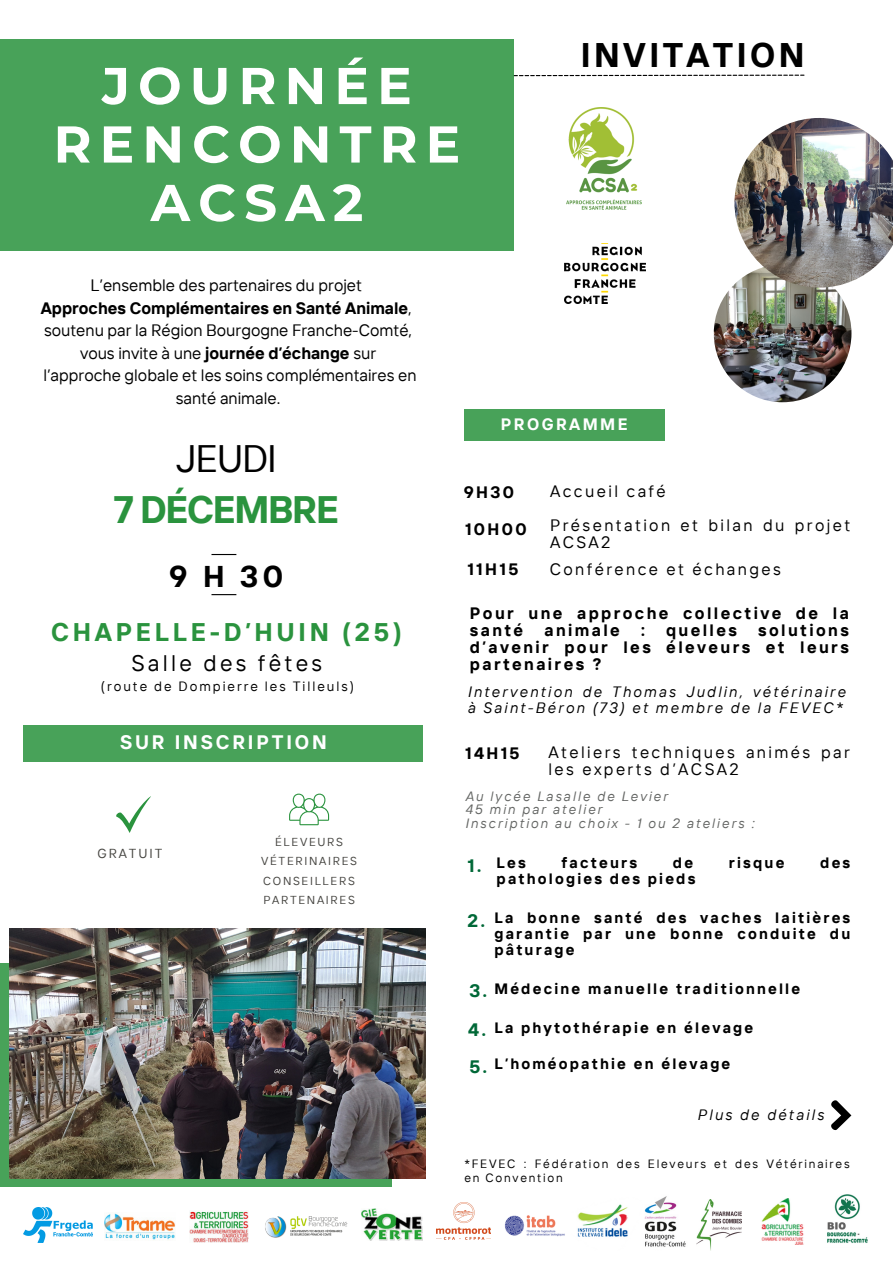
<style>
.page{position:relative;width:893px;height:1264px;background:#fff}
.page>*{position:absolute;margin:0;border:0;box-sizing:border-box;transform-origin:0 0}
.t1{font:700 51.6px "Montserrat";letter-spacing:.155em;color:#fff}
.t2{font:700 38.25px "TT Interphases";letter-spacing:-.035em;color:#2a933e}
.t3{font:38.25px "TT Interphases";letter-spacing:-.035em;color:#000}
.t4{font:700 34.05px "TT Interphases";letter-spacing:.1em;color:#000}
.t5{font:700 30px "TT Interphases";color:#000}
.t6{font:700 25.5px "TT Interphases";letter-spacing:.145em;color:#2a933e}
.t7{font:22.5px "TT Interphases";letter-spacing:.145em;color:#000}
.t8{font:700 19.5px "TT Interphases";letter-spacing:.145em;color:#fff}
.t9{font:700 18px "TT Interphases";color:#006837}
.t10{font:16.5px/22.5px "TT Interphases";color:#000;text-align:center}
.t11{font:700 16.5px/16.8px "TT Interphases";letter-spacing:.145em;color:#000}
.t12{font:16.5px/16.8px "TT Interphases";letter-spacing:.145em;color:#000}
.t13{font:700 16.5px "TT Interphases";color:#000}
.t14{font:700 16.5px "TT Interphases";letter-spacing:.145em;color:#fff}
.t15{font:700 15px/15.8px "TT Interphases";letter-spacing:.145em;color:#000;text-align:justify}
.t16{font:italic 15px/15.8px "TT Interphases";letter-spacing:.145em;color:#000}
.t17{font:italic 13.5px "TT Interphases";letter-spacing:.145em;color:#636563}
.t18{font:13.5px "TT Interphases";letter-spacing:.145em;color:#000}
.t19{font:13.05px "TT Interphases";letter-spacing:.145em;color:#474642}
.t20{font:12px/14px "TT Interphases";letter-spacing:.145em;color:#000}
.t21{font:11.55px "TT Interphases";letter-spacing:.145em;color:#474642}
.s1{font-weight:400}
.s2{font-weight:700}
</style>
<div class="page">
<img style="left:564px;top:243px;width:81px;height:60px">
<img style="left:265px;top:1216px;width:83px;height:22px">
<img style="left:361px;top:1208px;width:62px;height:31px">
<img style="left:436px;top:1202px;width:54px;height:38px">
<img style="left:105px;top:1213px;width:71px;height:27px">
<img style="left:696px;top:1199px;width:45px;height:51px">
<img style="left:644px;top:1196px;width:42px;height:51px">
<img style="left:577px;top:1204px;width:51px;height:33px">
<img style="left:189px;top:1211px;width:59px;height:31px">
<img style="left:761px;top:1198px;width:43px;height:46px">
<img style="left:504px;top:1215px;width:61px;height:22px">
<img style="left:24px;top:1207px;width:68px;height:35px">
<img style="left:827px;top:1194px;width:41px;height:49px">
<img style="left:713px;top:264px;width:138px;height:138px;border-radius:50%">
<img style="left:734px;top:118px;width:158px;height:169px">
<svg style="left:513px;top:75px;width:291px;height:1px"></svg>
<img style="left:566px;top:107px;width:75px;height:103px">
<div style="left:0;top:39px;width:513px;height:212px;background:#48a259"></div>
<svg style="left:0;top:963px;width:392px;height:223px;background:#499c58"></svg>
<img style="left:9px;top:928px;width:416px;height:250px">
<svg style="left:289px;top:793px;width:40px;height:32px"></svg>
<svg style="left:116px;top:796px;width:35px;height:37px"></svg>
<div style="left:24px;top:725px;width:399px;height:36px;background:#48a259"></div>
<svg style="left:211px;top:594px;width:25px;height:1px"></svg>
<svg style="left:211px;top:554px;width:25px;height:1px"></svg>
<div style="left:463px;top:409px;width:201px;height:31px;background:#48a259"></div>
<svg style="left:831px;top:1100px;width:20px;height:31px"></svg>
<p class="t1" style="left:102px;top:54px;width:311px">JOURNÉE</p>
<p class="t1" style="left:54px;top:113px;width:408px">RENCONTRE</p>
<p class="t1" style="left:150px;top:171px;width:214px">ACSA2</p>
<p class="t10" style="left:91px;top:273px;width:273px">L’ensemble des partenaires du projet</p>
<p class="t13" style="left:41px;top:297px;width:372px">Approches Complémentaires en Santé Animale<span class="s1">,</span></p>
<p class="t10" style="left:44px;top:318px;width:369px">soutenu par la Région Bourgogne Franche-Comté, vous invite à une <span class="s2">journée d’échange</span> sur</p>
<p class="t10" style="left:43px;top:363px;width:374px">l’approche globale et les soins complémentaires en santé animale.</p>
<p class="t4" style="left:580px;top:33px;width:225px">INVITATION</p>
<p class="t14" style="left:501px;top:414px;width:128px">PROGRAMME</p>
<p class="t3" style="left:175px;top:434px;width:103px">JEUDI</p>
<p class="t2" style="left:113px;top:484px;width:227px">7 DÉCEMBRE</p>
<p class="t5" style="left:169px;top:557px;width:115px">9H30</p>
<p class="t6" style="left:51px;top:615px;width:352px">CHAPELLE-D’HUIN (25)</p>
<p class="t7" style="left:131px;top:648px;width:192px">Salle des fêtes</p>
<p class="t18" style="left:101px;top:678px;width:254px">(route de Dompierre les Tilleuls)</p>
<h3 class="t8" style="left:120px;top:729px;width:208px">SUR INSCRIPTION</h3>
<p class="t19" style="left:98px;top:845px;width:66px">GRATUIT</p>
<p class="t21" style="left:275px;top:834px;width:69px">ÉLEVEURS</p>
<p class="t21" style="left:261px;top:854px;width:97px">VÉTERINAIRES</p>
<p class="t21" style="left:263px;top:873px;width:93px">CONSEILLERS</p>
<p class="t21" style="left:263px;top:892px;width:93px">PARTENAIRES</p>
<p class="t11" style="left:463px;top:483px;width:52px">9H30</p>
<p class="t11" style="left:465px;top:520px;width:63px">10H00</p>
<p class="t11" style="left:467px;top:560px;width:52px">11H15</p>
<p class="t12" style="left:550px;top:482px;width:117px">Accueil café</p>
<p class="t12" style="left:550px;top:516px;width:302px">Présentation et bilan du projet<br>ACSA2</p>
<p class="t12" style="left:549px;top:560px;width:233px">Conférence et échanges</p>
<p class="t11" style="left:470px;top:604px;width:380px">Pour une approche collective de la santé</p>
<p class="t11" style="left:470px;top:621px;width:380px;text-align:justify;text-indent:288px">solutions d’avenir pour les éleveurs et leurs partenaires ?</p>
<p class="t16" style="left:467px;top:683px;width:379px">Intervention de Thomas Judlin, vétérinaire à Saint-Béron (73) et membre de la FEVEC*</p>
<p class="t11" style="left:544px;top:621px;width:77px">animale</p>
<p class="t11" style="left:641px;top:621px;width:5px">:</p>
<p class="t11" style="left:666px;top:621px;width:72px">quelles</p>
<p class="t11" style="left:465px;top:744px;width:56px">14H15</p>
<p class="t12" style="left:548px;top:743px;width:303px">Ateliers techniques animés par les experts d’ACSA2</p>
<p class="t17" style="left:465px;top:787px;width:204px">Au lycée Lasalle de Levier</p>
<p class="t17" style="left:465px;top:800px;width:138px">45 min par atelier</p>
<p class="t17" style="left:465px;top:814px;width:290px">Inscription au choix - 1 ou 2 ateliers :</p>
<p class="t15" style="left:496px;top:854px;width:31px">Les</p>
<p class="t15" style="left:561px;top:854px;width:77px">facteurs</p>
<p class="t15" style="left:673px;top:854px;width:22px">de</p>
<p class="t15" style="left:729px;top:854px;width:57px">risque</p>
<p class="t15" style="left:820px;top:854px;width:32px">des</p>
<p class="t15" style="left:496px;top:870px;width:200px">pathologies des pieds</p>
<p class="t15" style="left:494px;top:909px;width:357px">La bonne santé des vaches laitières garantie par une bonne conduite du pâturage</p>
<p class="t15" style="left:494px;top:980px;width:307px">Médecine manuelle traditionnelle</p>
<p class="t15" style="left:494px;top:1019px;width:260px">La phytothérapie en élevage</p>
<p class="t15" style="left:494px;top:1055px;width:237px">L’homéopathie en élevage</p>
<p class="t9" style="left:467px;top:853px;width:15px">1.</p>
<p class="t9" style="left:467px;top:909px;width:19px">2.</p>
<p class="t9" style="left:469px;top:979px;width:19px">3.</p>
<p class="t9" style="left:468px;top:1018px;width:19px">4.</p>
<p class="t9" style="left:469px;top:1054px;width:19px">5.</p>
<p class="t16" style="left:697px;top:1106px;width:128px">Plus de détails</p>
<p class="t20" style="left:464px;top:1156px;width:387px">*FEVEC : Fédération des Eleveurs et des Vétérinaires en Convention</p>
</div>
